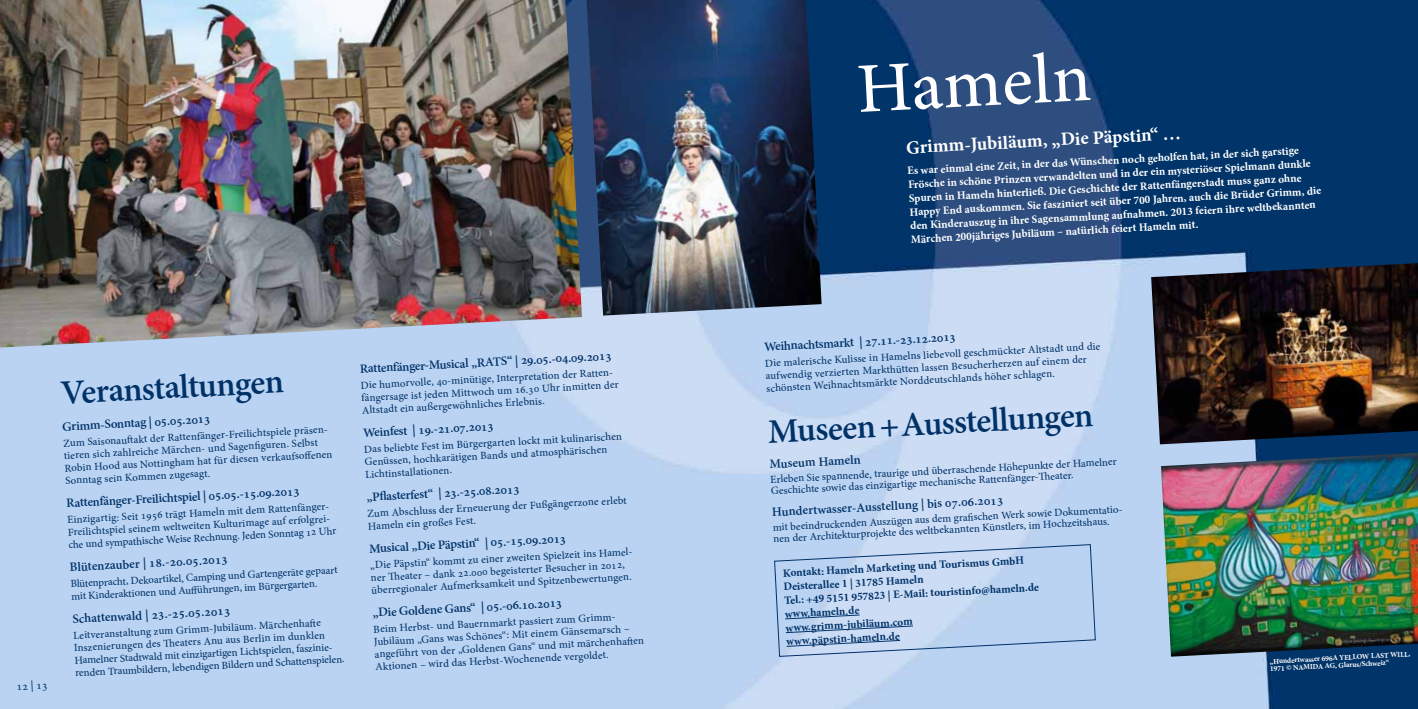
<style>
.page{position:relative;width:1418px;height:709px;background:#fff}
.page>*{position:absolute;margin:0;border:0;box-sizing:border-box;transform-origin:0 0}
.t1{font:69.62px "Adobe Hebrew";color:#fff}
.t2{font:700 33.75px "Adobe Hebrew";color:#003268}
.t3{font:700 18.75px "Minion Pro";color:#fff}
.t4{font:700 12.5px "Adobe Hebrew";color:#003268}
.t5{font:700 11.25px/13.8px "Minion Pro";color:#fff}
.t6{font:700 11.25px/13.8px "Minion Pro";color:#003268}
.t7{font:11.25px "Adobe Hebrew";color:#003268}
.t8{font:10.62px/12.5px "Adobe Hebrew";color:#003268}
.t9{font:700 7.5px/7.5px "Minion Pro";color:#fff}
</style>
<div class="page">
<img style="left:0;top:0;width:1417px;height:709px">
<img style="left:1151px;top:263px;width:266px;height:181px">
<img style="left:1160px;top:452px;width:257px;height:204px">
<img style="left:0;top:0;width:582px;height:347px">
<img style="left:586px;top:0;width:235px;height:315px">
<svg style="left:774px;top:544px;width:321px;height:113px;background:#bcd1ee"></svg>
<p class="t7" style="left:16px;top:679px;width:32px;rotate:-3deg">12 | 13</p>
<h2 class="t2" style="left:60px;top:372px;width:225px;rotate:-3deg">Veranstaltungen</h2>
<p class="t4" style="left:62px;top:419px;width:150px;rotate:-3deg">Grimm-Sonntag | 05.05.2013</p>
<p class="t8" style="left:63px;top:437px;width:270px;rotate:-3deg">Zum Saisonauft akt der Rattenfänger-Freilichtspiele präsen&shy;tieren sich zahlreiche Märchen- und Sagenfi guren. Selbst Robin Hood aus Nottingham hat für diesen verkaufsoff enen Sonntag sein Kommen zugesagt.</p>
<p class="t4" style="left:66px;top:495px;width:235px;rotate:-3deg">Rattenfänger-Freilichtspiel | 05.05.-15.09.2013</p>
<p class="t8" style="left:67px;top:513px;width:270px;rotate:-3deg">Einzigartig: Seit 1956 trägt Hameln mit dem Rattenfänger-<br>Freilichtspiel seinem weltweiten Kulturimage auf erfolgrei&shy;che und sympathische Weise Rechnung. Jeden Sonntag 12 Uhr</p>
<p class="t4" style="left:69px;top:559px;width:160px;rotate:-3deg">Blütenzauber | 18.-20.05.2013</p>
<p class="t8" style="left:70px;top:577px;width:269px;rotate:-3deg">Blütenpracht, Dekoartikel, Camping und Gartengeräte gepaart mit Kinderaktionen und Auff ührungen, im Bürgergarten.</p>
<p class="t4" style="left:72px;top:611px;width:159px;rotate:-3deg">Schattenwald | 23.-25.05.2013</p>
<p class="t8" style="left:73px;top:629px;width:271px;rotate:-3deg">Leitveranstaltung zum Grimm-Jubiläum. Märchenhaft e Inszenierungen des Th eaters Anu aus Berlin im dunklen Hamelner Stadtwald mit einzigartigen Lichtspielen, faszinie&shy;renden Traumbildern, lebendigen Bildern und Schattenspielen.</p>
<p class="t4" style="left:359px;top:361px;width:254px;rotate:-3deg">Rattenfänger-Musical „RATS“ | 29.05.-04.09.2013</p>
<p class="t8" style="left:360px;top:379px;width:259px;rotate:-3deg">Die humorvolle, 40-minütige, Interpretation der Ratten&shy;fängersage ist jeden Mittwoch um 16.30 Uhr inmitten der<br>Altstadt ein außergewöhnliches Erlebnis.</p>
<p class="t4" style="left:363px;top:425px;width:132px;rotate:-3deg">Weinfest | 19.-21.07.2013</p>
<p class="t8" style="left:364px;top:443px;width:260px;rotate:-3deg">Das beliebte Fest im Bürgergarten lockt mit kulinarischen<br>Genüssen, hochkarätigen Bands und atmosphärischen<br>Lichtinstallationen.</p>
<p class="t4" style="left:366px;top:489px;width:155px;rotate:-3deg">„Pfl asterfest“ | 23.-25.08.2013</p>
<p class="t8" style="left:367px;top:507px;width:261px;rotate:-3deg">Zum Abschluss der Erneuerung der Fußgängerzone erlebt<br>Hameln ein großes Fest.</p>
<p class="t4" style="left:369px;top:541px;width:199px;rotate:-3deg">Musical „Die Päpstin“ | 05.-15.09.2013</p>
<p class="t8" style="left:370px;top:559px;width:266px;rotate:-3deg">„Die Päpstin“ kommt zu einer zweiten Spielzeit ins Hamel&shy;ner Th eater – dank 22.000 begeisterter Besucher in 2012, überregionaler Aufmerksamkeit und Spitzenbewertungen.</p>
<p class="t4" style="left:372px;top:605px;width:191px;rotate:-3deg">„Die Goldene Gans“ | 05.-06.10.2013</p>
<p class="t8" style="left:373px;top:623px;width:271px;rotate:-3deg">Beim Herbst- und Bauernmarkt passiert zum Grimm-Jubiläum „Gans was Schönes“: Mit einem Gänsemarsch – angeführt von der „Goldenen Gans“ und mit märchenhaft en Aktionen – wird das Herbst-Wochenende vergoldet.</p>
<h1 class="t1" style="left:854px;top:47px;width:236px;rotate:-3deg">Hameln</h1>
<h3 class="t3" style="left:905px;top:134px;width:277px;rotate:-3deg">Grimm-Jubiläum, „Die Päpstin“ …</h3>
<p class="t5" style="left:907px;top:164px;width:414px;rotate:-3deg">Es war einmal eine Zeit, in der das Wünschen noch geholfen hat, in der sich garstige Frösche in schöne Prinzen verwandelten und in der ein mysteriöser Spielmann dunkle Spuren in Hameln hinterließ. Die Geschichte der Rattenfängerstadt muss ganz ohne Happy End auskommen. Sie fasziniert seit über 700 Jahren, auch die Brüder Grimm, die den Kinderauszug in ihre Sagensammlung aufnahmen. 2013 feiern ihre weltbekannten Märchen 200jähriges Jubiläum – natürlich feiert Hameln mit.</p>
<p class="t4" style="left:763px;top:339px;width:193px;rotate:-3deg">Weihnachtsmarkt | 27.11.-23.12.2013</p>
<p class="t8" style="left:764px;top:357px;width:337px;rotate:-3deg">Die malerische Kulisse in Hamelns liebevoll geschmückter Altstadt und die aufwendig verzierten Markthütten lassen Besucherherzen auf einem der schönsten Weihnachtsmärkte Norddeutschlands höher schlagen.</p>
<h2 class="t2" style="left:766px;top:411px;width:327px;rotate:-3deg">Museen + Ausstellungen</h2>
<p class="t4" style="left:769px;top:456px;width:93px;rotate:-3deg">Museum Hameln</p>
<p class="t8" style="left:770px;top:474px;width:348px;line-height:11.2px;rotate:-3deg">Erleben Sie spannende, traurige und überraschende Höhepunkte der Hamelner<br>Geschichte sowie das einzigartige mechanische Rattenfänger-Th eater.</p>
<p class="t4" style="left:771px;top:504px;width:233px;rotate:-3deg">Hundertwasser-Ausstellung | bis 07.06.2013</p>
<p class="t8" style="left:772px;top:522px;width:353px;line-height:11.2px;rotate:-3deg">mit beeindruckenden Auszügen aus dem grafi schen Werk sowie Dokumentatio&shy;nen der Architekturprojekte des weltbekannten Künstlers, im Hochzeitshaus.</p>
<p class="t6" style="left:782px;top:566px;width:256px;rotate:-3deg">Kontakt: Hameln Marketing und Tourismus GmbH<br>Deisterallee 1 | 31785 Hameln<br>Tel.: +49 5151 957823 | E-Mail: touristinfo@hameln.de www.hameln.de<br>www.grimm-jubiläum.com<br>www.päpstin-hameln.de</p>
<p class="t9" style="left:1269px;top:657px;width:142px;rotate:-3deg">„Hundertwasser 696A YELLOW LAST WILL,<br>1971 © NAMIDA AG, Glarus/Schweiz“</p>
</div>
